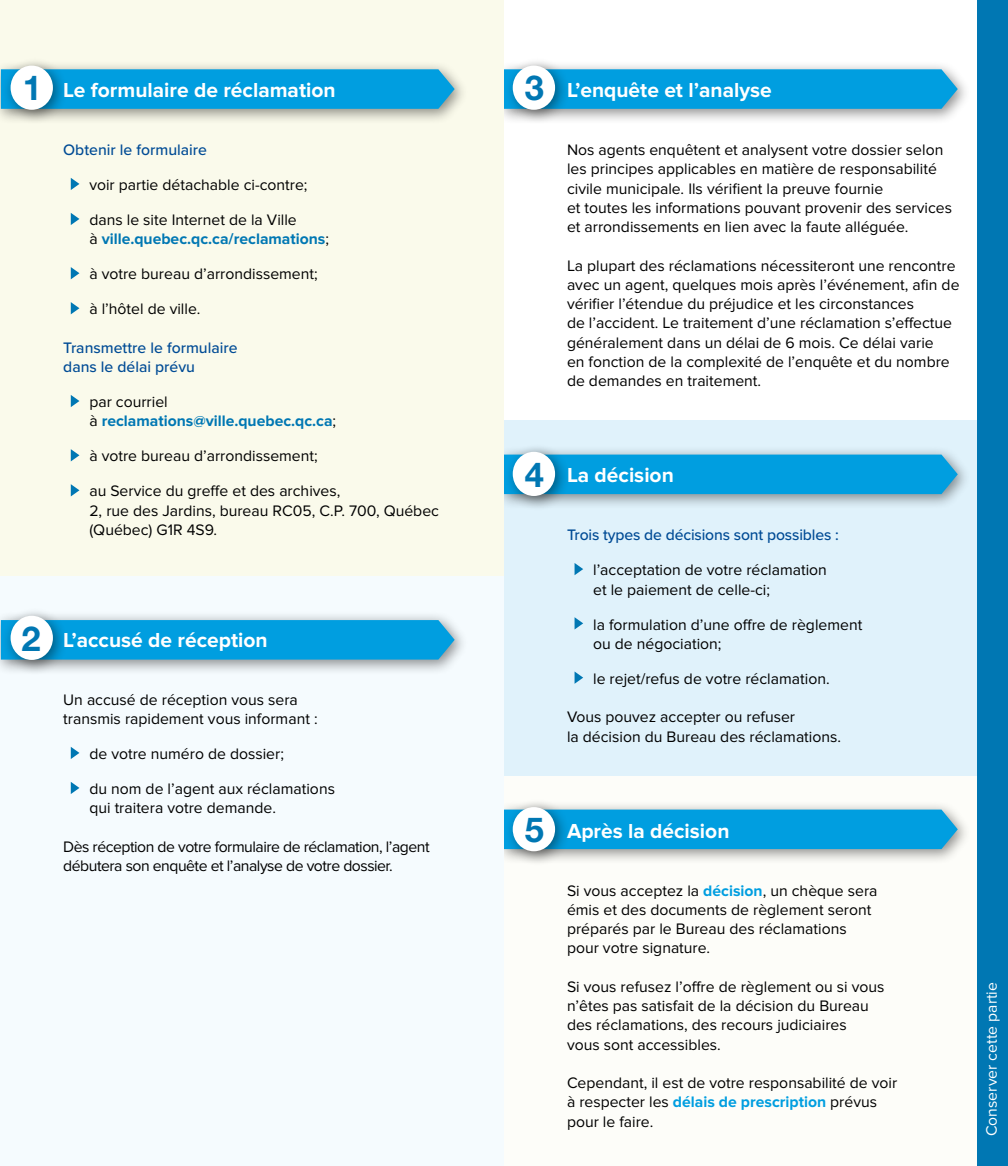
<style>
.page{position:relative;width:1008px;height:1166px;background:#fff}
.page>*{position:absolute;margin:0;border:0;box-sizing:border-box;transform-origin:0 0}
.t1{font:700 34.48px "Helvetica Neue";color:#0077b3}
.titre_sous_etape{font:700 21px "Proxima Nova";color:#fff}
.liste_puce{font:700 21px "Proxima Nova";color:#fff}
.texte{font:700 21px "Proxima Nova";color:#fff}
.texte-2{font:15.75px/19.2px "Proxima Nova";color:#000}
.liste_puce-2{font:15.75px/19.2px "Proxima Nova";color:#000}
.titre_sous_etape-2{font:15.75px/19.2px "Proxima Nova";color:#000}
.liste_puce-3{font:700 15.75px/19.2px "Proxima Nova";color:#0077b3}
.texte-3{font:15.75px/19.2px "Proxima Nova";letter-spacing:-.03em;color:#000}
.Sous-titre{font:500 15.75px/19.2px "Proxima Nova";color:#004b95}
.texte-4{font:15.75px "Proxima Nova";color:#fff}
.s1{font-weight:400;color:#000}
.s2{font-weight:700;color:#009ee0}
</style>
<div class="page">
<div style="left:504px;top:753px;width:504px;height:413px;background:#fdfdf9"></div>
<div style="left:504px;top:420px;width:504px;height:355px;background:#e0f2fb"></div>
<div style="left:495px;top:60px;width:477px;height:65px;background:#000;opacity:.45"></div>
<svg style="left:570px;top:69px;width:388px;height:40px;background:#069fdf"></svg>
<div style="left:495px;top:445px;width:477px;height:65px;background:#000;opacity:.45"></div>
<div style="left:570px;top:454px;width:388px;height:40px;background:#009ee0"></div>
<div style="left:495px;top:800px;width:477px;height:65px;background:#000;opacity:.45"></div>
<div style="left:570px;top:809px;width:388px;height:40px;background:#009ee0"></div>
<div style="left:0;top:549px;width:504px;height:617px;background:#f5fbfe"></div>
<div style="left:0;top:0;width:504px;height:575px;background:#fafaeb"></div>
<div style="left:0;top:60px;width:469px;height:65px;background:#000;opacity:.45"></div>
<div style="left:68px;top:69px;width:387px;height:40px;background:#009ee0"></div>
<div style="left:0;top:611px;width:469px;height:64px;background:#000;opacity:.45"></div>
<div style="left:68px;top:620px;width:387px;height:39px;background:#009ee0"></div>
<svg style="left:575px;top:563px;width:8px;height:12px"></svg>
<svg style="left:575px;top:617px;width:8px;height:12px"></svg>
<svg style="left:575px;top:672px;width:8px;height:12px"></svg>
<svg style="left:71px;top:178px;width:8px;height:12px"></svg>
<svg style="left:71px;top:213px;width:8px;height:12px"></svg>
<svg style="left:71px;top:267px;width:8px;height:12px"></svg>
<svg style="left:71px;top:302px;width:8px;height:12px"></svg>
<svg style="left:71px;top:395px;width:8px;height:12px"></svg>
<svg style="left:71px;top:449px;width:8px;height:12px"></svg>
<svg style="left:71px;top:484px;width:8px;height:12px"></svg>
<svg style="left:71px;top:747px;width:8px;height:12px"></svg>
<svg style="left:71px;top:782px;width:8px;height:12px"></svg>
<div style="left:504px;top:56px;width:66px;height:69px;background:#000;opacity:.45"></div>
<div style="left:513px;top:66px;width:42px;height:44px;background:#fff;border-radius:50%"></div>
<div style="left:1px;top:56px;width:67px;height:69px;background:#000;opacity:.45"></div>
<div style="left:11px;top:66px;width:42px;height:44px;background:#fff;border-radius:50%"></div>
<div style="left:1px;top:606px;width:67px;height:69px;background:#000;opacity:.45"></div>
<div style="left:11px;top:615px;width:42px;height:45px;background:#fff;border-radius:50%"></div>
<div style="left:504px;top:443px;width:66px;height:68px;background:#000;opacity:.45"></div>
<div style="left:513px;top:452px;width:42px;height:44px;background:#fff;border-radius:50%"></div>
<div style="left:504px;top:798px;width:66px;height:68px;background:#000;opacity:.45"></div>
<div style="left:513px;top:807px;width:42px;height:44px;background:#fff;border-radius:50%"></div>
<div style="left:977px;top:0;width:31px;height:1166px;background:#0077b3"></div>
<p class="t1" style="left:23px;top:67px;width:21px">1</p>
<p class="t1" style="left:525px;top:67px;width:21px">3</p>
<p class="titre_sous_etape" style="left:63px;top:78px;width:274px">Le formulaire de réclamation</p>
<p class="Sous-titre" style="left:63px;top:140px;width:145px">Obtenir le formulaire</p>
<p class="liste_puce-2" style="left:89px;top:175px;width:220px">voir partie détachable ci-contre;</p>
<p class="liste_puce-3" style="left:89px;top:210px;width:241px"><span class="s1">dans le site Internet de la Ville<br>à</span> ville.quebec.qc.ca/reclamations<span class="s1">;</span></p>
<p class="liste_puce-2" style="left:89px;top:265px;width:230px">à votre bureau d’arrondissement;</p>
<p class="liste_puce-2" style="left:89px;top:300px;width:113px">à l’hôtel de ville.</p>
<p class="Sous-titre" style="left:63px;top:337px;width:176px">Transmettre le formulaire dans le délai prévu</p>
<p class="liste_puce-3" style="left:89px;top:392px;width:248px"><span class="s1">par courriel<br>à</span> reclamations@ville.quebec.qc.ca<span class="s1">;</span></p>
<p class="liste_puce-2" style="left:89px;top:447px;width:230px">à votre bureau d’arrondissement;</p>
<p class="liste_puce-2" style="left:89px;top:482px;width:351px">au Service du greffe et des archives,<br>2, rue des Jardins, bureau RC05, C.P. 700, Québec (Québec) G1R 4S9.</p>
<p class="t1" style="left:22px;top:617px;width:21px">2</p>
<p class="liste_puce" style="left:63px;top:628px;width:206px">L’accusé de réception</p>
<p class="texte-2" style="left:63px;top:690px;width:256px">Un accusé de réception vous sera transmis rapidement vous informant :</p>
<p class="liste_puce-2" style="left:89px;top:744px;width:196px">de votre numéro de dossier;</p>
<p class="liste_puce-2" style="left:89px;top:779px;width:247px">du nom de l’agent aux réclamations qui traitera votre demande.</p>
<p class="texte-3" style="left:63px;top:837px;width:368px">Dès réception de votre formulaire de réclamation, l’agent débutera son enquête et l’analyse de votre dossier.</p>
<p class="t1" style="left:525px;top:453px;width:21px">4</p>
<p class="t1" style="left:525px;top:808px;width:21px">5</p>
<p class="titre_sous_etape" style="left:567px;top:78px;width:206px">L’enquête et l’analyse</p>
<p class="texte-2" style="left:567px;top:140px;width:387px">Nos agents enquêtent et analysent votre dossier selon les principes applicables en matière de responsabilité civile municipale. Ils vérifient la preuve fournie<br>et toutes les informations pouvant provenir des services et arrondissements en lien avec la faute alléguée.</p>
<p class="texte-2" style="left:567px;top:256px;width:394px">La plupart des réclamations nécessiteront une rencontre avec un agent, quelques mois après l’événement, afin de vérifier l’étendue du préjudice et les circonstances<br>de l’accident. Le traitement d’une réclamation s’effectue généralement dans un délai de 6 mois. Ce délai varie<br>en fonction de la complexité de l’enquête et du nombre de demandes en traitement.</p>
<p class="titre_sous_etape" style="left:567px;top:463px;width:108px">La décision</p>
<p class="Sous-titre" style="left:567px;top:525px;width:273px">Trois types de décisions sont possibles :</p>
<p class="liste_puce-2" style="left:593px;top:560px;width:235px">l’acceptation de votre réclamation et le paiement de celle-ci;</p>
<p class="liste_puce-2" style="left:593px;top:615px;width:271px">la formulation d’une offre de règlement ou de négociation;</p>
<p class="liste_puce-2" style="left:593px;top:669px;width:238px">le rejet/refus de votre réclamation.</p>
<p class="texte-2" style="left:567px;top:707px;width:276px">Vous pouvez accepter ou refuser<br>la décision du Bureau des réclamations.</p>
<p class="texte" style="left:567px;top:818px;width:164px">Après la décision</p>
<p class="titre_sous_etape-2" style="left:567px;top:881px;width:312px">Si vous acceptez la <span class="s2">décision</span>, un chèque sera émis et des documents de règlement seront préparés par le Bureau des réclamations pour votre signature.</p>
<p class="texte-2" style="left:567px;top:977px;width:319px">Si vous refusez l’offre de règlement ou si vous n’êtes pas satisfait de la décision du Bureau des réclamations, des recours judiciaires<br>vous sont accessibles.</p>
<p class="texte-2" style="left:567px;top:1073px;width:332px">Cependant, il est de votre responsabilité de voir à respecter les <span class="s2">délais de prescription</span> prévus pour le faire.</p>
<p class="texte-4" style="left:982px;top:1136px;width:155px;rotate:-90deg">Conserver cette partie</p>
</div>
